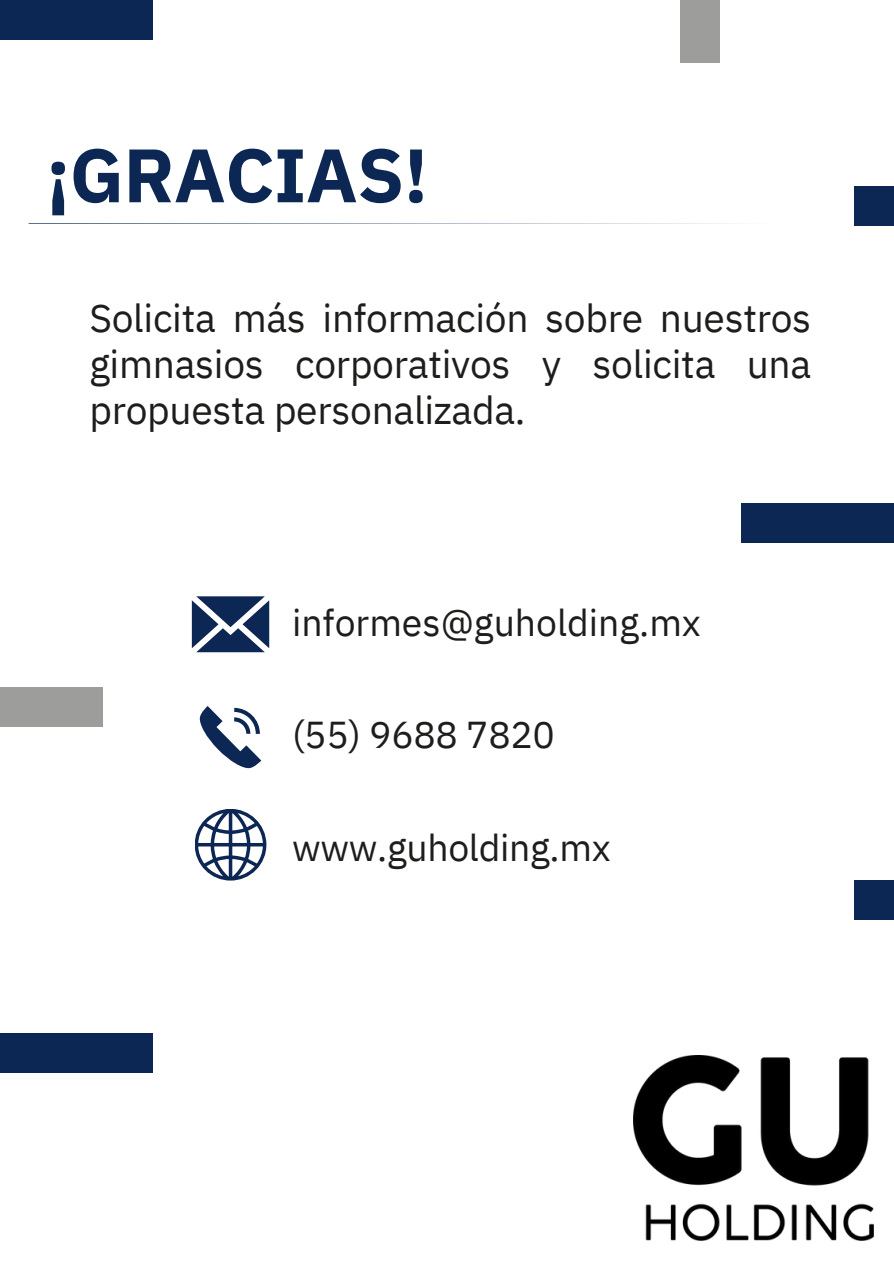
<style>
.page{position:relative;width:894px;height:1264px;background:#fff}
.page>*{position:absolute;margin:0;border:0;box-sizing:border-box;transform-origin:0 0}
.t1{font:700 75.45px "IBM Plex Sans";letter-spacing:-.005em;color:#0c2754}
.t2{font:39px/46.2px "IBM Plex Sans";letter-spacing:-.01em;color:#1d1d1b;text-align:justify}
.t3{font:37.35px "IBM Plex Sans";letter-spacing:-.01em;color:#1d1d1b}
</style>
<div class="page">
<svg style="left:195px;top:809px;width:71px;height:71px"></svg>
<svg style="left:200px;top:706px;width:61px;height:62px"></svg>
<svg style="left:192px;top:596px;width:77px;height:56px"></svg>
<svg style="left:29px;top:223px;width:702px;height:1px"></svg>
<div style="left:0;top:0;width:152px;height:39px;background:#0c2754"></div>
<div style="left:0;top:1033px;width:152px;height:39px;background:#0c2754"></div>
<div style="left:0;top:686px;width:102px;height:40px;background:#9d9d9c"></div>
<div style="left:680px;top:0;width:39px;height:62px;background:#9d9d9c"></div>
<div style="left:741px;top:503px;width:152px;height:39px;background:#0c2754"></div>
<div style="left:853px;top:186px;width:40px;height:39px;background:#0c2754"></div>
<div style="left:853px;top:880px;width:40px;height:40px;background:#0c2754"></div>
<img style="left:633px;top:1055px;width:240px;height:185px">
<p class="t1" style="left:46px;top:125px;width:383px">¡GRACIAS!</p>
<h1 class="t2" style="left:89px;top:294px;width:723px">Solicita más información sobre nuestros gimnasios corporativos y solicita una propuesta personalizada.</h1>
<p class="t3" style="left:292px;top:597px;width:410px">informes@guholding.mx</p>
<p class="t3" style="left:292px;top:710px;width:264px">(55) 9688 7820</p>
<p class="t3" style="left:292px;top:822px;width:320px">www.guholding.mx</p>
</div>
